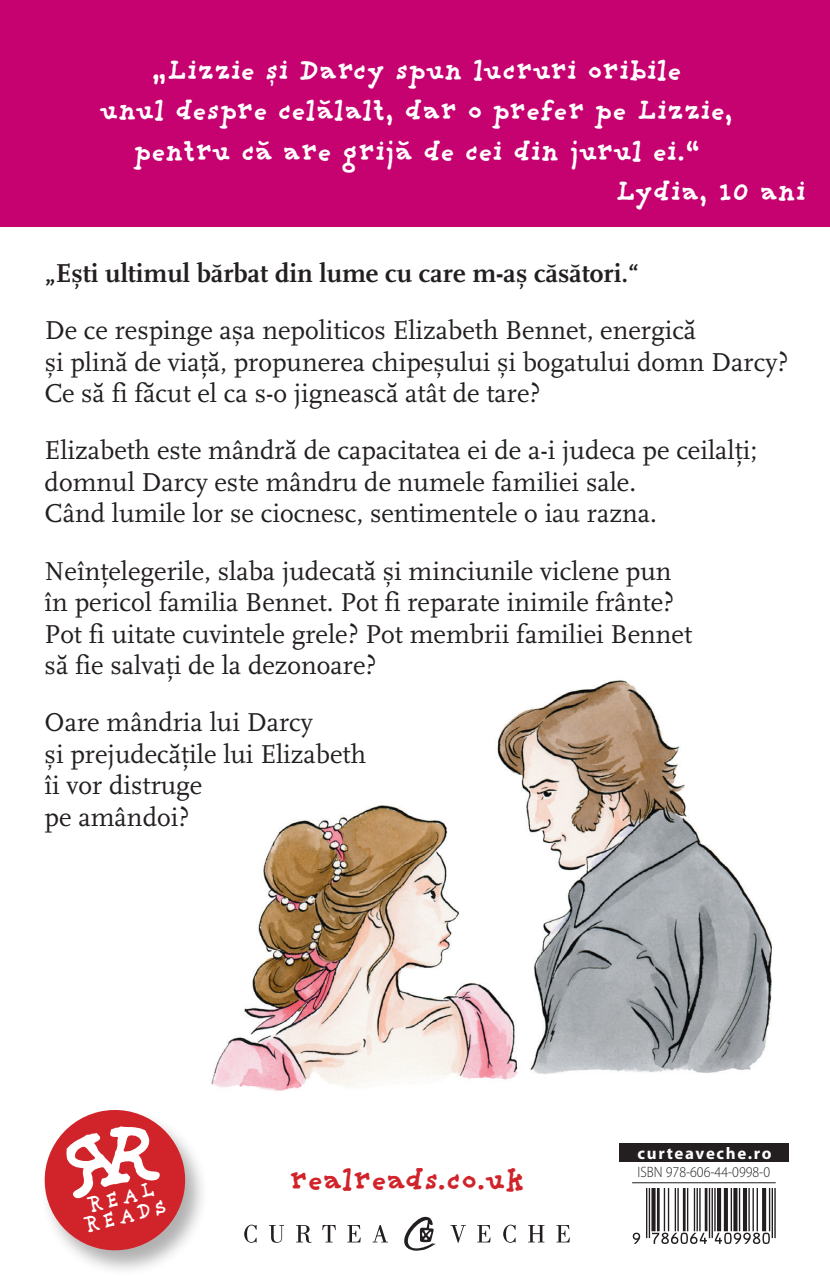
<style>
.page{position:relative;width:830px;height:1276px;background:#fff}
.page>*{position:absolute;margin:0;border:0;box-sizing:border-box;transform-origin:0 0}
.t1{font:700 31.5px "Providence";color:#d1232a}
.t2{font:700 29.25px "Providence";color:#fff}
.t3{font:28.35px "Providence Caps";color:#fff}
.t4{font:27px/31.5px "Scala";color:#231f20}
.t5{font:700 27px "Scala";color:#231f20}
.t6{font:700 16.88px "Myriad Pro";letter-spacing:.1em;color:#fff}
.t7{font:300 15.08px "Myriad Pro";color:#231f20;scale:.92 1}
</style>
<div class="page">
<div style="left:0;top:0;width:829px;height:226px;background:#c60170"></div>
<hr style="left:829px;top:0;width:1px;height:1276px;background:#c60170">
<img style="left:211px;top:680px;width:561px;height:411px">
<hr style="left:631px;top:1182px;width:144px;height:1px;background:#231f20">
<div style="left:619px;top:1143px;width:169px;height:19px;background:#231f20"></div>
<div style="left:40px;top:1109px;width:169px;height:167px;background:#231f20;opacity:.35"></div>
<svg style="left:244px;top:1216px;width:325px;height:35px"></svg>
<svg style="left:632px;top:1188px;width:143px;height:56px"></svg>
<svg style="left:45px;top:1109px;width:140px;height:141px;background:#d64e54"></svg>
<p class="t2" style="left:151px;top:53px;width:531px">„Lizzie şi Darcy spun lucruri oribile</p>
<p class="t2" style="left:100px;top:93px;width:634px">unul despre celălalt, dar o prefer pe Lizzie,</p>
<p class="t2" style="left:134px;top:134px;width:567px">pentru că are grijă de cei din jurul ei.“</p>
<p class="t2" style="left:615px;top:174px;width:192px">Lydia, 10 ani</p>
<p class="t5" style="left:45px;top:252px;width:595px">„Eşti ultimul bărbat din lume cu care m-aş căsători.“</p>
<p class="t4" style="left:45px;top:315px;width:745px">De ce respinge aşa nepoliticos Elizabeth Bennet, energică<br>şi plină de viaţă, propunerea chipeşului şi bogatului domn Darcy?<br>Ce să fi făcut el ca s-o jignească atât de tare?</p>
<p class="t4" style="left:45px;top:435px;width:713px">Elizabeth este mândră de capacitatea ei de a-i judeca pe ceilalţi; domnul Darcy este mândru de numele familiei sale.<br>Când lumile lor se ciocnesc, sentimentele o iau razna.</p>
<p class="t4" style="left:45px;top:555px;width:648px">Neînţelegerile, slaba judecată şi minciunile viclene pun în pericol familia Bennet. Pot fi reparate inimile frânte?<br>Pot fi uitate cuvintele grele? Pot membrii familiei Bennet să fie salvaţi de la dezonoare?</p>
<p class="t4" style="left:45px;top:706px;width:323px">Oare mândria lui Darcy<br>şi prejudecăţile lui Elizabeth îi vor distruge<br>pe amândoi?</p>
<p class="t3" style="left:83px;top:1186px;width:72px;rotate:-13deg">real</p>
<p class="t3" style="left:79px;top:1206px;width:88px;rotate:-13deg">reads</p>
<p class="t1" style="left:289px;top:1160px;width:236px">realreads.co.uk</p>
<p class="t6" style="left:637px;top:1142px;width:136px">curteaveche.ro</p>
<p class="t7" style="left:637px;top:1162px;width:145px">ISBN 978-606-44-0998-0</p>
</div>
